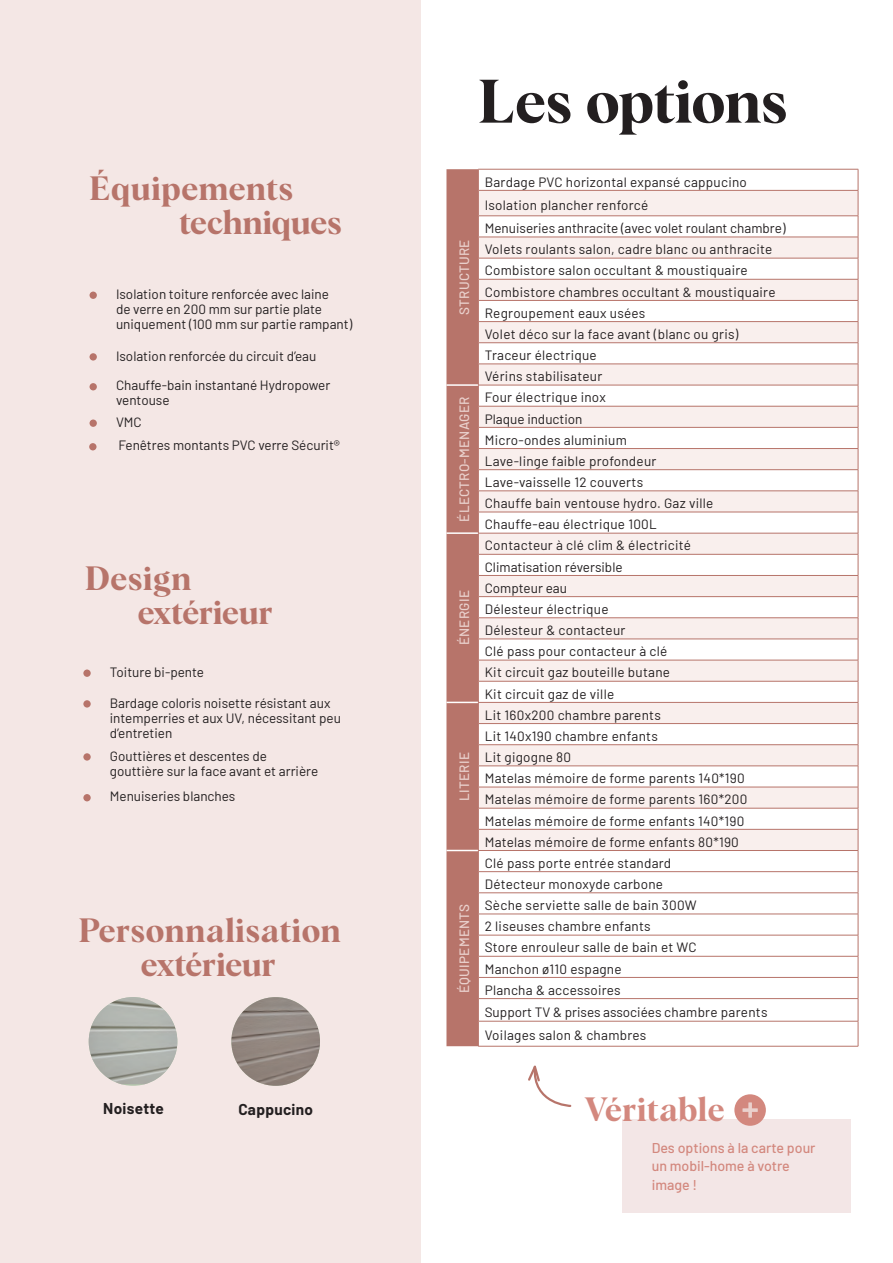
<style>
.page{position:relative;width:893px;height:1263px;background:#fff}
.page>*{position:absolute;margin:0;border:0;box-sizing:border-box;transform-origin:0 0}
.t1{font:60px "Albra Semi";letter-spacing:-.005em;color:#231f20}
.t2{font:33px/33.9px "Albra Semi";letter-spacing:.01em;color:#b7746a}
.t3{font:33px "Albra Semi";letter-spacing:.015em;color:#d3887e}
.t4{font:700 15.3px "Barlow";letter-spacing:.02em;color:#231f20}
.t5{font:500 14.1px/18.3px "Barlow";color:#d3887e}
.t6{font:13.5px/21.1px "Barlow";letter-spacing:.02em;color:#231f20}
.t7{font:13.5px/15px "Barlow";color:#231f20}
.t8{font:500 13.5px "Barlow";letter-spacing:.02em;color:#ead1cd}
</style>
<div class="page">
<div style="left:479px;top:191px;width:379px;height:25px;background:#f9efed"></div>
<svg style="left:479px;top:217px;width:379px;height:829px"></svg>
<hr style="left:478px;top:169px;width:380px;height:1px;background:#b7746a">
<hr style="left:478px;top:190px;width:380px;height:1px;background:#b7746a">
<hr style="left:478px;top:216px;width:380px;height:1px;background:#b7746a">
<hr style="left:478px;top:237px;width:380px;height:1px;background:#b7746a">
<hr style="left:478px;top:258px;width:380px;height:1px;background:#b7746a">
<hr style="left:478px;top:279px;width:380px;height:1px;background:#b7746a">
<hr style="left:478px;top:300px;width:380px;height:1px;background:#b7746a">
<hr style="left:478px;top:321px;width:380px;height:1px;background:#b7746a">
<hr style="left:478px;top:342px;width:380px;height:1px;background:#b7746a">
<hr style="left:478px;top:364px;width:380px;height:1px;background:#b7746a">
<hr style="left:478px;top:385px;width:380px;height:1px;background:#b7746a">
<hr style="left:478px;top:406px;width:380px;height:1px;background:#b7746a">
<hr style="left:478px;top:427px;width:380px;height:1px;background:#b7746a">
<hr style="left:478px;top:448px;width:380px;height:1px;background:#b7746a">
<hr style="left:478px;top:469px;width:380px;height:1px;background:#b7746a">
<hr style="left:478px;top:491px;width:380px;height:1px;background:#b7746a">
<hr style="left:478px;top:512px;width:380px;height:1px;background:#b7746a">
<hr style="left:478px;top:533px;width:380px;height:1px;background:#b7746a">
<hr style="left:478px;top:554px;width:380px;height:1px;background:#b7746a">
<hr style="left:478px;top:575px;width:380px;height:1px;background:#b7746a">
<hr style="left:478px;top:596px;width:380px;height:1px;background:#b7746a">
<hr style="left:478px;top:617px;width:380px;height:1px;background:#b7746a">
<hr style="left:478px;top:639px;width:380px;height:1px;background:#b7746a">
<hr style="left:478px;top:660px;width:380px;height:1px;background:#b7746a">
<hr style="left:478px;top:681px;width:380px;height:1px;background:#b7746a">
<hr style="left:478px;top:702px;width:380px;height:1px;background:#b7746a">
<hr style="left:478px;top:723px;width:380px;height:1px;background:#b7746a">
<hr style="left:478px;top:744px;width:380px;height:1px;background:#b7746a">
<hr style="left:478px;top:766px;width:380px;height:1px;background:#b7746a">
<hr style="left:478px;top:787px;width:380px;height:1px;background:#b7746a">
<hr style="left:478px;top:808px;width:380px;height:1px;background:#b7746a">
<hr style="left:478px;top:829px;width:380px;height:1px;background:#b7746a">
<hr style="left:478px;top:850px;width:380px;height:1px;background:#b7746a">
<hr style="left:478px;top:871px;width:380px;height:1px;background:#b7746a">
<hr style="left:478px;top:892px;width:380px;height:1px;background:#b7746a">
<hr style="left:478px;top:914px;width:380px;height:1px;background:#b7746a">
<hr style="left:478px;top:935px;width:380px;height:1px;background:#b7746a">
<hr style="left:478px;top:956px;width:380px;height:1px;background:#b7746a">
<hr style="left:478px;top:977px;width:380px;height:1px;background:#b7746a">
<hr style="left:478px;top:998px;width:380px;height:1px;background:#b7746a">
<hr style="left:478px;top:1021px;width:380px;height:1px;background:#b7746a">
<svg style="left:446px;top:169px;width:33px;height:877px;background:#b8776d"></svg>
<svg style="left:858px;top:169px;width:1px;height:877px"></svg>
<hr style="left:478px;top:1046px;width:380px;height:1px;background:#b7746a">
<div style="left:0;top:0;width:421px;height:1263px;background:#f4e7e5"></div>
<div style="left:90px;top:292px;width:7px;height:7px;background:#b7746a;border-radius:50%"></div>
<div style="left:90px;top:353px;width:7px;height:8px;background:#b7746a;border-radius:50%"></div>
<div style="left:90px;top:383px;width:7px;height:7px;background:#b7746a;border-radius:50%"></div>
<div style="left:90px;top:419px;width:7px;height:8px;background:#b7746a;border-radius:50%"></div>
<div style="left:83px;top:669px;width:8px;height:8px;background:#b7746a;border-radius:50%"></div>
<div style="left:83px;top:700px;width:8px;height:7px;background:#b7746a;border-radius:50%"></div>
<div style="left:83px;top:753px;width:8px;height:8px;background:#b7746a;border-radius:50%"></div>
<div style="left:89px;top:443px;width:8px;height:7px;background:#b7746a;border-radius:50%"></div>
<div style="left:83px;top:794px;width:8px;height:7px;background:#b7746a;border-radius:50%"></div>
<img style="left:89px;top:997px;width:88px;height:87px">
<img style="left:231px;top:997px;width:89px;height:89px;border-radius:44px">
<div style="left:623px;top:1119px;width:228px;height:93px;background:#f3e6e6"></div>
<div style="left:734px;top:1094px;width:32px;height:32px;background:#d3887e;border-radius:50%"></div>
<svg style="left:742px;top:1102px;width:16px;height:16px"></svg>
<svg style="left:528px;top:1065px;width:44px;height:42px"></svg>
<h2 class="t2" style="left:179px;top:169px;width:164px;text-indent:-90px">Équipements techniques</h2>
<p class="t7" style="left:116px;top:285px;width:238px">Isolation toiture renforcée avec laine<br>de verre en 200 mm sur partie plate uniquement (100 mm sur partie rampant)</p>
<p class="t7" style="left:116px;top:347px;width:202px">Isolation renforcée du circuit d’eau</p>
<p class="t7" style="left:116px;top:377px;width:216px">Chauffe-bain instantané Hydropower ventouse</p>
<p class="t6" style="left:116px;top:410px;width:27px">VMC</p>
<p class="t7" style="left:118px;top:437px;width:223px">Fenêtres montants PVC verre Sécurit®</p>
<h2 class="t2" style="left:138px;top:559px;width:137px;text-indent:-52px">Design extérieur</h2>
<p class="t7" style="left:110px;top:663px;width:96px">Toiture bi-pente</p>
<p class="t7" style="left:110px;top:694px;width:233px">Bardage coloris noisette résistant aux intemperries et aux UV, nécessitant peu d’entretien</p>
<p class="t7" style="left:110px;top:747px;width:210px">Gouttières et descentes de gouttière sur la face avant et arrière</p>
<p class="t7" style="left:110px;top:788px;width:127px">Menuiseries blanches</p>
<h2 class="t2" style="left:79px;top:911px;width:263px;text-align:center">Personnalisation extérieur</h2>
<p class="t4" style="left:103px;top:1097px;width:62px">Noisette</p>
<p class="t4" style="left:238px;top:1098px;width:76px">Cappucino</p>
<h1 class="t1" style="left:478px;top:58px;width:311px">Les options</h1>
<p class="t8" style="left:454px;top:315px;width:77px;rotate:-90deg">STRUCTURE</p>
<p class="t6" style="left:485px;top:169px;width:302px;line-height:23.2px">Bardage PVC horizontal expansé cappucino<br>Isolation plancher renforcé<br>Menuiseries anthracite (avec volet roulant chambre)</p>
<p class="t6" style="left:485px;top:238px;width:292px">Volets roulants salon, cadre blanc ou anthracite Combistore salon occultant &amp; moustiquaire Combistore chambres occultant &amp; moustiquaire Regroupement eaux usées<br>Volet déco sur la face avant (blanc ou gris)<br>Traceur électrique<br>Vérins stabilisateur</p>
<p class="t8" style="left:454px;top:522px;width:127px;rotate:-90deg">ÉLECTRO-MENAGER</p>
<p class="t6" style="left:485px;top:386px;width:230px">Four électrique inox<br>Plaque induction<br>Micro-ondes aluminium<br>Lave-linge faible profondeur<br>Lave-vaisselle 12 couverts<br>Chauffe bain ventouse hydro. Gaz ville<br>Chauffe-eau électrique 100L</p>
<p class="t8" style="left:454px;top:645px;width:56px;rotate:-90deg">ÉNERGIE</p>
<p class="t8" style="left:454px;top:801px;width:50px;rotate:-90deg">LITERIE</p>
<p class="t8" style="left:454px;top:993px;width:91px;rotate:-90deg">ÉQUIPEMENTS</p>
<p class="t6" style="left:485px;top:534px;width:208px">Contacteur à clé clim &amp; électricité<br>Climatisation réversible<br>Compteur eau<br>Délesteur électrique<br>Délesteur &amp; contacteur<br>Clé pass pour contacteur à clé<br>Kit circuit gaz bouteille butane<br>Kit circuit gaz de ville</p>
<p class="t6" style="left:485px;top:703px;width:264px">Lit 160x200 chambre parents<br>Lit 140x190 chambre enfants<br>Lit gigogne 80<br>Matelas mémoire de forme parents 140*190<br>Matelas mémoire de forme parents 160*200<br>Matelas mémoire de forme enfants 140*190<br>Matelas mémoire de forme enfants 80*190</p>
<p class="t6" style="left:485px;top:851px;width:284px">Clé pass porte entrée standard<br>Détecteur monoxyde carbone<br>Sèche serviette salle de bain 300W<br>2 liseuses chambre enfants<br>Store enrouleur salle de bain et WC<br>Manchon ø110 espagne<br>Plancha &amp; accessoires<br>Support TV &amp; prises associées chambre parents</p>
<p class="t6" style="left:485px;top:1024px;width:163px">Voilages salon &amp; chambres</p>
<h2 class="t3" style="left:585px;top:1085px;width:141px">Véritable</h2>
<p class="t5" style="left:652px;top:1138px;width:165px">Des options à la carte pour un mobil-home à votre image !</p>
</div>
